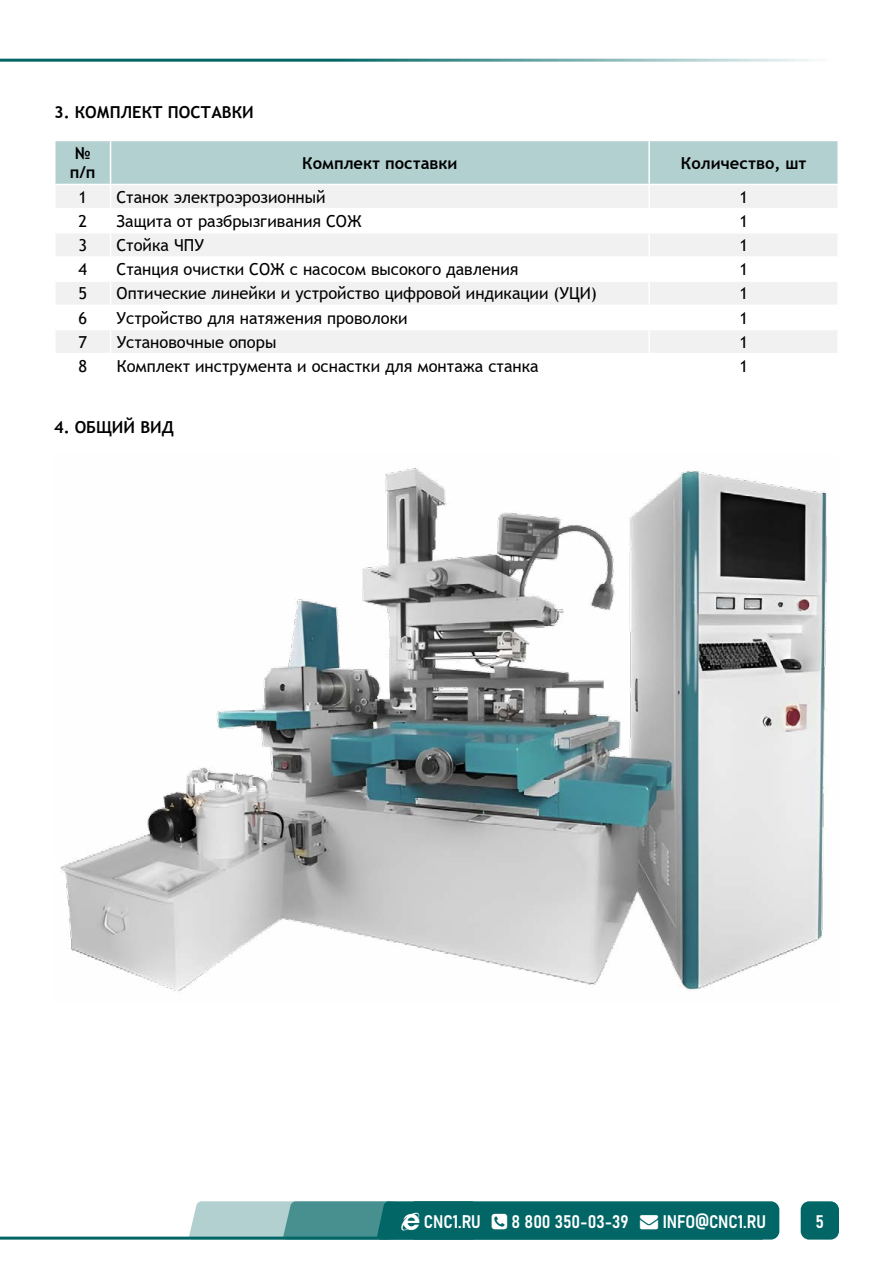
<style>
.page{position:relative;width:893px;height:1263px;background:#fff}
.page>*{position:absolute;margin:0;border:0;box-sizing:border-box;transform-origin:0 0}
.t1{font:18px "Bahnschrift";color:#fff}
.t2{font:16.5px "Trebuchet MS";color:#000}
.t3{font:700 16.5px/19.8px "Trebuchet MS";color:#000}
</style>
<div class="page">
<hr style="left:0;top:59px;width:839px;height:3px;background:#026666">
<div style="left:801px;top:1201px;width:38px;height:38px;background:#026666;border-radius:9px"></div>
<hr style="left:0;top:1236px;width:763px;height:3px;background:#026666">
<img style="left:60px;top:468px;width:767px;height:523px">
<svg style="left:55px;top:140px;width:783px;height:213px"></svg>
<svg style="left:189px;top:1201px;width:590px;height:38px;background:#2b7e7e"></svg>
<p class="t3" style="left:54px;top:103px;width:201px">3. КОМПЛЕКТ ПОСТАВКИ</p>
<p class="t3" style="left:70px;top:143px;width:27px">№ п/п</p>
<p class="t3" style="left:302px;top:153px;width:157px">Комплект поставки</p>
<p class="t3" style="left:681px;top:153px;width:127px">Количество, шт</p>
<p class="t2" style="left:78px;top:186px;width:10px">1</p>
<p class="t2" style="left:117px;top:186px;width:211px">Станок электроэрозионный</p>
<p class="t2" style="left:739px;top:186px;width:10px">1</p>
<p class="t2" style="left:78px;top:211px;width:10px">2</p>
<p class="t2" style="left:117px;top:211px;width:247px">Защита от разбрызгивания СОЖ</p>
<p class="t2" style="left:739px;top:211px;width:10px">1</p>
<p class="t2" style="left:78px;top:235px;width:10px">3</p>
<p class="t2" style="left:117px;top:235px;width:89px">Стойка ЧПУ</p>
<p class="t2" style="left:739px;top:235px;width:10px">1</p>
<p class="t2" style="left:78px;top:259px;width:10px">4</p>
<p class="t2" style="left:117px;top:259px;width:403px">Станция очистки СОЖ с насосом высокого давления</p>
<p class="t2" style="left:739px;top:259px;width:10px">1</p>
<p class="t2" style="left:78px;top:283px;width:10px">5</p>
<p class="t2" style="left:117px;top:283px;width:482px">Оптические линейки и устройство цифровой индикации (УЦИ)</p>
<p class="t2" style="left:739px;top:283px;width:10px">1</p>
<p class="t2" style="left:78px;top:307px;width:10px">6</p>
<p class="t2" style="left:117px;top:307px;width:292px">Устройство для натяжения проволоки</p>
<p class="t2" style="left:739px;top:307px;width:10px">1</p>
<p class="t2" style="left:78px;top:331px;width:10px">7</p>
<p class="t2" style="left:117px;top:331px;width:161px">Установочные опоры</p>
<p class="t2" style="left:739px;top:331px;width:10px">1</p>
<p class="t2" style="left:78px;top:356px;width:10px">8</p>
<p class="t2" style="left:117px;top:356px;width:424px">Комплект инструмента и оснастки для монтажа станка</p>
<p class="t2" style="left:739px;top:356px;width:10px">1</p>
<p class="t3" style="left:54px;top:417px;width:121px">4. ОБЩИЙ ВИД</p>
<p class="t1" style="left:424px;top:1207px;width:58px">CNC1.RU</p>
<p class="t1" style="left:512px;top:1207px;width:256px">8 800 350-03-39 → INFO@CNC1.RU</p>
<p class="t1" style="left:815px;top:1207px;width:10px">5</p>
</div>
